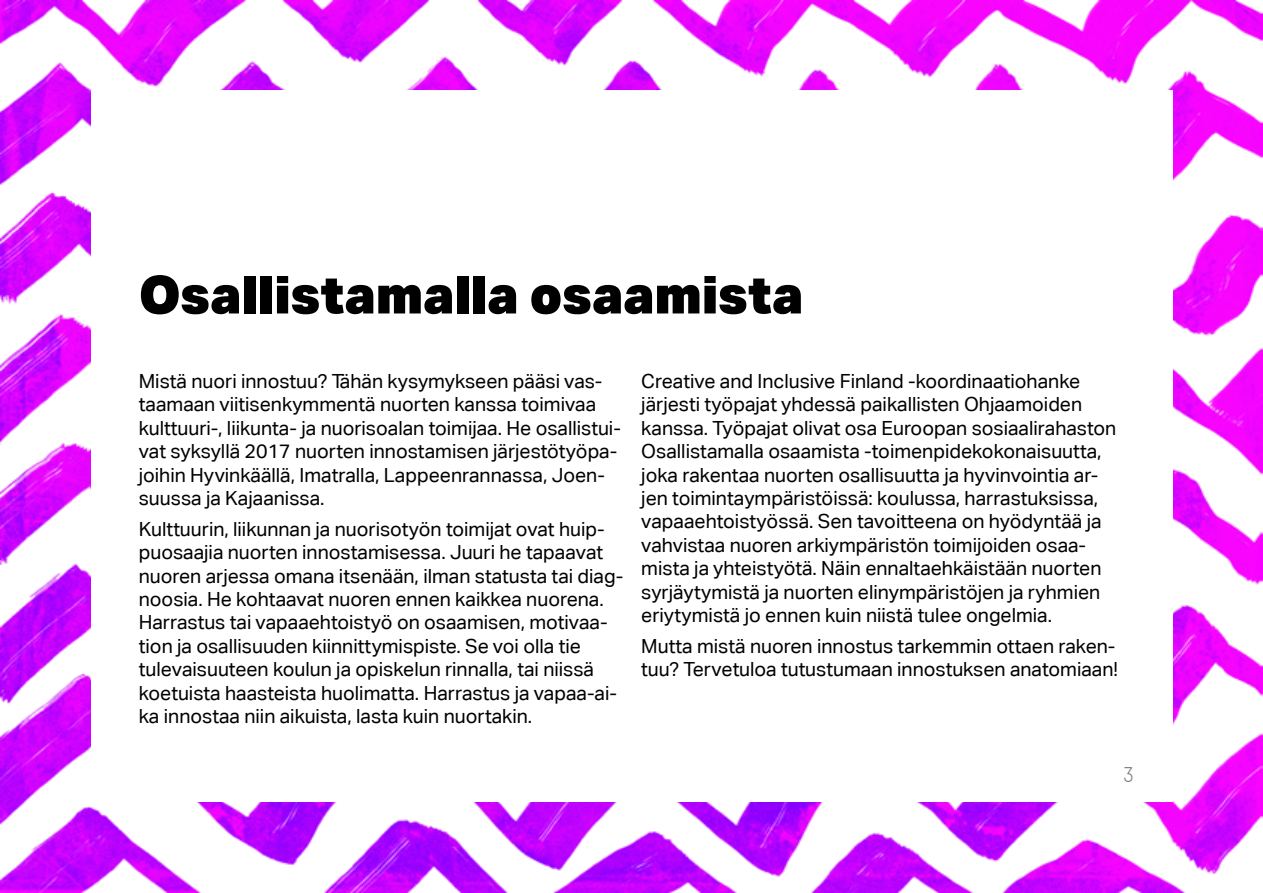
<style>
.page{position:relative;width:1263px;height:893px;background:#fff}
.page>*{position:absolute;margin:0;border:0;box-sizing:border-box;transform-origin:0 0}
.t1{font:900 52.5px "Aktiv Grotesk";color:#000}
.t2{font:21px "TSTAR Mono Round";color:#757575}
.t3{font:19.5px/23.4px "Aktiv Grotesk";color:#000}
</style>
<div class="page">
<img style="left:0;top:0;width:1263px;height:893px">
<div style="left:91px;top:91px;width:1081px;height:711px;background:#fff"></div>
<h1 class="t1" style="left:139px;top:260px;width:666px">Osallistamalla osaamista</h1>
<p class="t3" style="left:139px;top:369px;width:484px">Mistä nuori innostuu? Tähän kysymykseen pääsi vas&shy;taamaan viitisenkymmentä nuorten kanssa toimivaa kulttuuri-, liikunta- ja nuorisoalan toimijaa. He osallistui&shy;vat syksyllä 2017 nuorten innostamisen järjestötyöpa&shy;joihin Hyvinkäällä, Imatralla, Lappeenrannassa, Joen&shy;suussa ja Kajaanissa.</p>
<p class="t3" style="left:139px;top:517px;width:486px">Kulttuurin, liikunnan ja nuorisotyön toimijat ovat huip&shy;puosaajia nuorten innostamisessa. Juuri he tapaavat nuoren arjessa omana itsenään, ilman statusta tai diag&shy;noosia. He kohtaavat nuoren ennen kaikkea nuorena.<br>Harrastus tai vapaaehtoistyö on osaamisen, motivaa&shy;tion ja osallisuuden kiinnittymispiste. Se voi olla tie tulevaisuuteen koulun ja opiskelun rinnalla, tai niissä koetuista haasteista huolimatta. Harrastus ja vapaa-ai&shy;ka innostaa niin aikuista, lasta kuin nuortakin.</p>
<p class="t3" style="left:641px;top:369px;width:477px">Creative and Inclusive Finland -koordinaatiohanke järjesti työpajat yhdessä paikallisten Ohjaamoiden kanssa. Työpajat olivat osa Euroopan sosiaalirahaston Osallistamalla osaamista -toimenpidekokonaisuutta, joka rakentaa nuorten osallisuutta ja hyvinvointia ar&shy;jen toimintaympäristöissä: koulussa, harrastuksissa, vapaaehtoistyössä. Sen tavoitteena on hyödyntää ja vahvistaa nuoren arkiympäristön toimijoiden osaa&shy;mista ja yhteistyötä. Näin ennaltaehkäistään nuorten syrjäytymistä ja nuorten elinympäristöjen ja ryhmien eriytymistä jo ennen kuin niistä tulee ongelmia.</p>
<p class="t3" style="left:641px;top:634px;width:478px">Mutta mistä nuoren innostus tarkemmin ottaen raken&shy;tuu? Tervetuloa tutustumaan innostuksen anatomiaan!</p>
<p class="t2" style="left:1122px;top:761px;width:14px">3</p>
</div>
